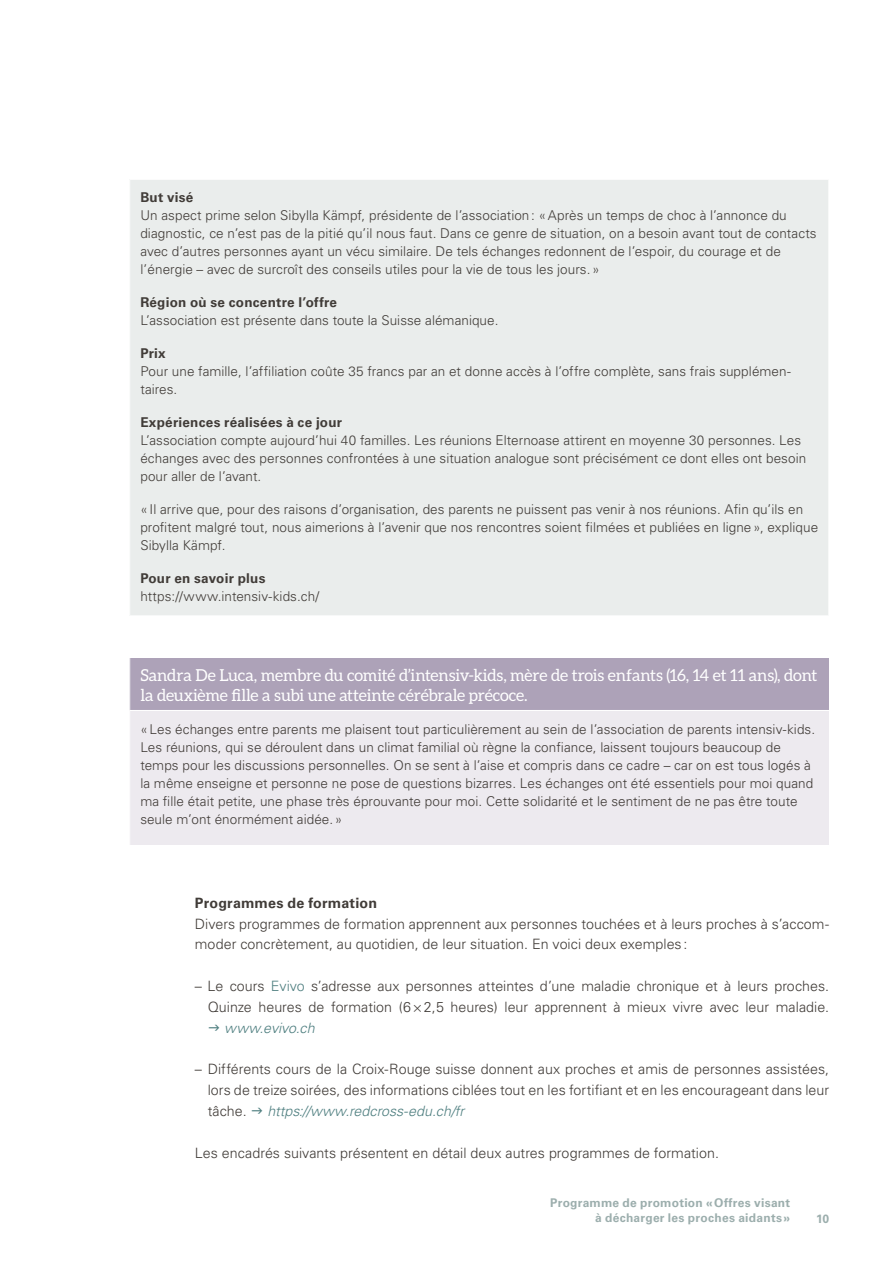
<style>
.page{position:relative;width:893px;height:1263px;background:#fff}
.page>*{position:absolute;margin:0;border:0;box-sizing:border-box;transform-origin:0 0}
.t1{font:16.5px/19.8px "Aleo";letter-spacing:-.015em;color:#fff}
.t2{font:300 14.25px/20.9px "Univers LT";color:#413c38}
.t3{font:italic 300 14.25px "Univers LT";letter-spacing:.005em;color:#4f7f80}
.t4{font:700 14.25px "Univers LT";letter-spacing:.01em;color:#413c38}
.t5{font:300 13.5px/18px "Univers LT";letter-spacing:.005em;color:#413c38}
.t6{font:700 13.5px "Univers LT";letter-spacing:.02em;color:#413c38}
.t7{font:700 12px/15px "Univers LT";letter-spacing:.02em;color:#9caead;text-align:right}
.s1{font-family:"Univers LT Std"}
.s2{color:#4f7f80}
</style>
<div class="page">
<div style="left:130px;top:658px;width:699px;height:52px;background:#ada2b8"></div>
<div style="left:130px;top:710px;width:699px;height:135px;background:#edeaef"></div>
<hr style="left:129px;top:710px;width:700px;height:1px;background:#fff">
<div style="left:130px;top:179px;width:699px;height:437px;background:#eaedec"></div>
<hr style="left:129px;top:179px;width:700px;height:1px;background:#fff">
<hr style="left:129px;top:615px;width:700px;height:1px;background:#fff">
<hr style="left:828px;top:180px;width:1px;height:435px;background:#fff">
<p class="t6" style="left:140px;top:190px;width:54px">But visé</p>
<p class="t5" style="left:140px;top:206px;width:678px">Un aspect prime selon Sibylla Kämpf, présidente de l’association: «Après un temps de choc à l’annonce du diagnostic, ce n’est pas de la pitié qu’il nous faut. Dans ce genre de situation, on a besoin avant tout de contacts avec d’autres personnes ayant un vécu similaire. De tels échanges redonnent de l’espoir, du courage et de l’énergie – avec de surcroît des conseils utiles pour la vie de tous les jours.»</p>
<p class="t6" style="left:140px;top:294px;width:198px">Région où se concentre l’offre</p>
<p class="t5" style="left:140px;top:311px;width:360px">L’association est présente dans toute la Suisse alémanique.</p>
<p class="t6" style="left:140px;top:345px;width:27px">Prix</p>
<p class="t5" style="left:140px;top:362px;width:652px">Pour une famille, l’affiliation coûte 35 francs par an et donne accès à l’offre complète, sans frais supplémen&shy;taires.</p>
<p class="t6" style="left:140px;top:414px;width:203px">Expériences réalisées à ce jour</p>
<p class="t5" style="left:140px;top:431px;width:667px">L’association compte aujourd’hui 40 familles. Les réunions Elternoase attirent en moyenne 30 personnes. Les échanges avec des personnes confrontées à une situation analogue sont précisément ce dont elles ont besoin pour aller de l’avant.</p>
<p class="t5" style="left:140px;top:500px;width:679px">«Il arrive que, pour des raisons d’organisation, des parents ne puissent pas venir à nos réunions. Afin qu’ils en profitent malgré tout, nous aimerions à l’avenir que nos rencontres soient filmées et publiées en ligne», explique<br>Sibylla Kämpf.</p>
<p class="t6" style="left:140px;top:570px;width:127px">Pour en savoir plus</p>
<p class="t5" style="left:140px;top:587px;width:180px">https://www.intensiv-kids.ch/</p>
<p class="t1" style="left:140px;top:665px;width:678px">Sandra De Luca, membre du comité d’intensiv-kids, mère de trois enfants (16, 14 et 11 ans), dont la deuxième fille a subi une atteinte cérébrale précoce.</p>
<p class="t5" style="left:140px;top:720px;width:676px">«Les échanges entre parents me plaisent tout particulièrement au sein de l’association de parents intensiv-kids.<br>Les réunions, qui se déroulent dans un climat familial où règne la confiance, laissent toujours beaucoup de temps pour les discussions personnelles. On se sent à l’aise et compris dans ce cadre – car on est tous logés à la même enseigne et personne ne pose de questions bizarres. Les échanges ont été essentiels pour moi quand ma fille était petite, une phase très éprouvante pour moi. Cette solidarité et le sentiment de ne pas être toute seule m’ont énormément aidée.»</p>
<p class="t4" style="left:195px;top:894px;width:184px">Programmes de formation</p>
<p class="t2" style="left:195px;top:913px;width:636px">Divers programmes de formation apprennent aux personnes touchées et à leurs proches à s’accom&shy;moder concrètement, au quotidien, de leur situation. En voici deux exemples :</p>
<p class="t2" style="left:195px;top:975px;width:636px;text-align:right"><span class="s1">–</span> Le cours <span class="s2">Evivo</span> s’adresse aux personnes atteintes d’une maladie chronique et à leurs proches.<br>Quinze heures de formation (6×2,5 heures) leur apprennent à mieux vivre avec leur maladie.</p>
<p class="t3" style="left:224px;top:1019px;width:92px">www.evivo.ch</p>
<p class="t2" style="left:208px;top:1059px;width:623px;text-align:justify;text-indent:-13px"><span class="s1">–</span> Différents cours de la Croix-Rouge suisse donnent aux proches et amis de personnes assistées, lors de treize soirées, des informations ciblées tout en les fortifiant et en les encourageant dans leur tâche.</p>
<p class="t3" style="left:267px;top:1102px;width:198px">https://www.redcross-edu.ch/fr</p>
<p class="t2" style="left:195px;top:1142px;width:526px">Les encadrés suivants présentent en détail deux autres programmes de formation.</p>
<p class="t7" style="left:550px;top:1195px;width:241px">Programme de promotion «Offres visant à décharger les proches aidants»</p>
<p class="t7" style="left:816px;top:1211px;width:15px">10</p>
</div>
